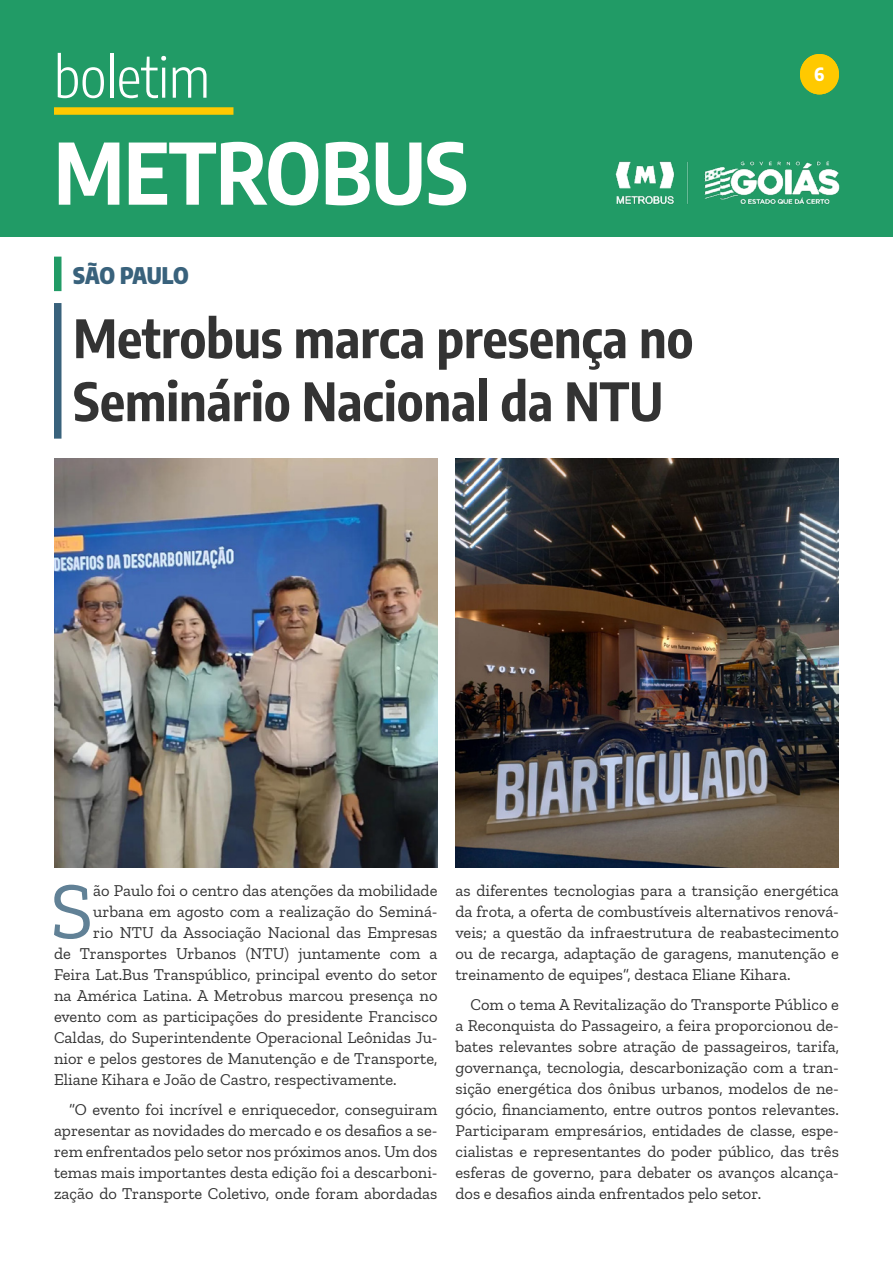
<style>
.page{position:relative;width:893px;height:1263px;background:#fff}
.page>*{position:absolute;margin:0;border:0;box-sizing:border-box;transform-origin:0 0}
.t1{font:700 84px "Encode Sans Condensed";color:#fff}
.t2{font:81.15px "Zilla Slab";color:#618196}
.t3{font:300 55.5px "Encode Sans Condensed";color:#fff}
.t4{font:700 52.5px/63px "Encode Sans Condensed";color:#333}
.t5{font:900 22.5px "Encode Sans Condensed";letter-spacing:-.015em;color:#39627c}
.t6{font:800 18px "Encode Sans Condensed";color:#fff}
.t7{font:16.5px/21px "Zilla Slab";color:#333;text-align:justify}
</style>
<div class="page">
<div style="left:0;top:0;width:893px;height:236px;background:#219b66"></div>
<div style="left:54px;top:107px;width:179px;height:8px;background:#ffc900"></div>
<img style="left:615px;top:161px;width:225px;height:44px">
<div style="left:800px;top:54px;width:39px;height:40px;background:#ffc900;border-radius:50%"></div>
<div style="left:54px;top:303px;width:8px;height:136px;background:#39627c"></div>
<div style="left:54px;top:257px;width:8px;height:34px;background:#219b66"></div>
<img style="left:54px;top:458px;width:383px;height:410px">
<img style="left:455px;top:458px;width:384px;height:410px">
<p class="t3" style="left:54px;top:39px;width:157px">boletim</p>
<p class="t1" style="left:54px;top:110px;width:415px">METROBUS</p>
<p class="t5" style="left:73px;top:258px;width:117px">SÃO PAULO</p>
<p class="t4" style="left:73px;top:304px;width:622px">Metrobus marca presença no<br>Seminário Nacional da NTU</p>
<p class="t6" style="left:814px;top:60px;width:12px">6</p>
<p class="t6" style="left:814px;top:60px;width:10px">5</p>
<p class="t2" style="left:50px;top:866px;width:45px">S</p>
<p class="t7" style="left:93px;top:880px;width:346px">ão Paulo foi o centro das atenções da mobilidade</p>
<p class="t7" style="left:93px;top:901px;width:346px">urbana em agosto com a realização do Seminá-</p>
<p class="t7" style="left:93px;top:922px;width:346px">rio NTU da Associação Nacional das Empresas</p>
<p class="t7" style="left:54px;top:943px;width:385px">de Transportes Urbanos (NTU) juntamente com a</p>
<p class="t7" style="left:54px;top:964px;width:385px">Feira Lat.Bus Transpúblico, principal evento do setor</p>
<p class="t7" style="left:54px;top:985px;width:385px">na América Latina. A Metrobus marcou presença no</p>
<p class="t7" style="left:54px;top:1006px;width:385px">evento com as participações do presidente Francisco</p>
<p class="t7" style="left:54px;top:1027px;width:385px">Caldas, do Superintendente Operacional Leônidas Ju-</p>
<p class="t7" style="left:54px;top:1048px;width:385px">nior e pelos gestores de Manutenção e de Transporte,</p>
<p class="t7" style="left:54px;top:1069px;width:344px">Eliane Kihara e João de Castro, respectivamente.</p>
<p class="t7" style="left:54px;top:1099px;width:385px;text-indent:15px">“O evento foi incrível e enriquecedor, conseguiram apresentar as novidades do mercado e os desafios a se&shy;rem enfrentados pelo setor nos próximos anos. Um dos temas mais importantes desta edição foi a descarboni&shy;zação do Transporte Coletivo, onde foram abordadas</p>
<p class="t7" style="left:455px;top:880px;width:385px">as diferentes tecnologias para a transição energética da frota, a oferta de combustíveis alternativos renová&shy;veis; a questão da infraestrutura de reabastecimento ou de recarga, adaptação de garagens, manutenção e treinamento de equipes”, destaca Eliane Kihara.</p>
<p class="t7" style="left:455px;top:994px;width:385px;text-indent:15px">Com o tema A Revitalização do Transporte Público e a Reconquista do Passageiro, a feira proporcionou de&shy;bates relevantes sobre atração de passageiros, tarifa, governança, tecnologia, descarbonização com a tran&shy;sição energética dos ônibus urbanos, modelos de ne&shy;gócio, financiamento, entre outros pontos relevantes.<br>Participaram empresários, entidades de classe, espe&shy;cialistas e representantes do poder público, das três esferas de governo, para debater os avanços alcança&shy;dos e desafios ainda enfrentados pelo setor.</p>
</div>
